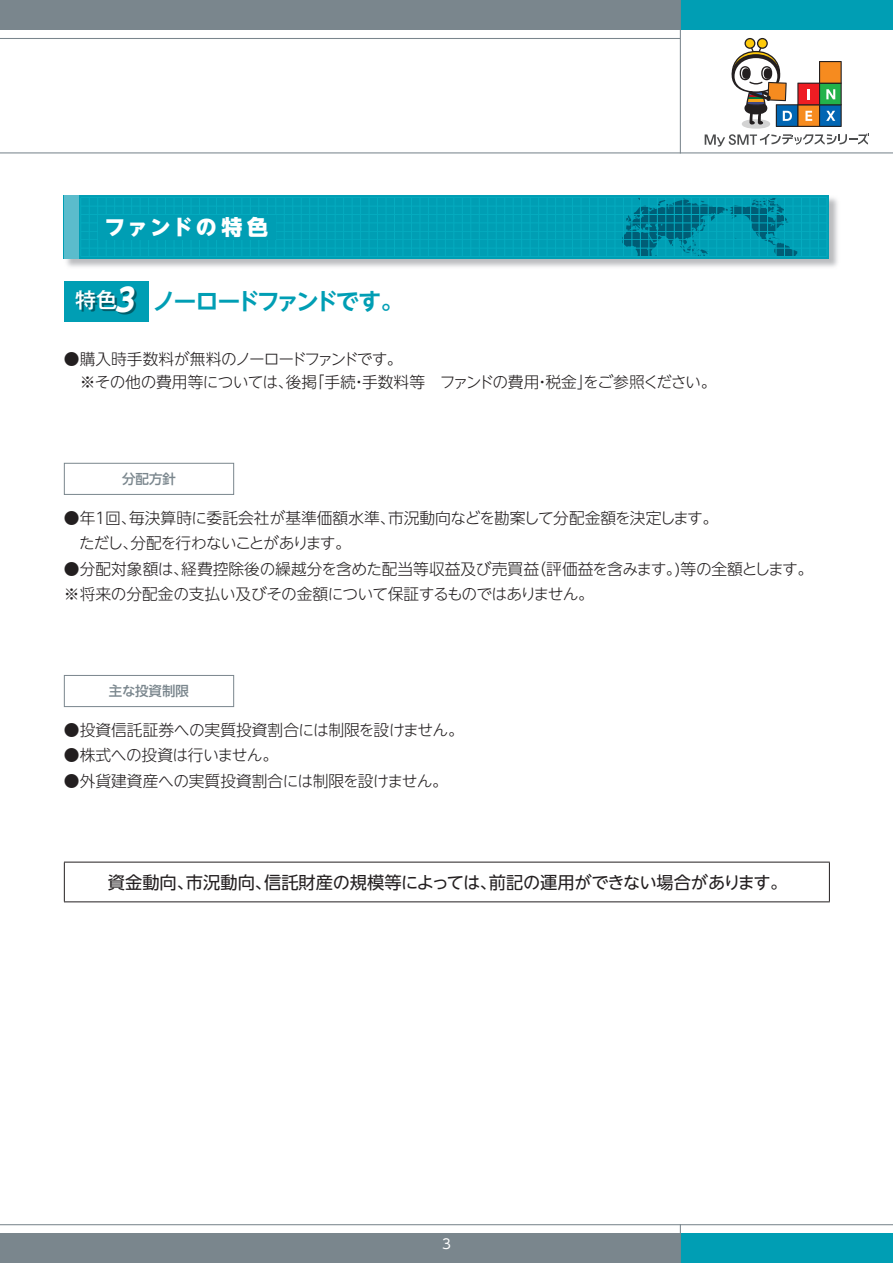
<style>
.page{position:relative;width:893px;height:1263px;background:#fff}
.page>*{position:absolute;margin:0;border:0;box-sizing:border-box;transform-origin:0 0}
.t1{font:700 23.25px "UD Shin Go NT Pro De";letter-spacing:-.13em;color:#009eb4}
.t2{font:800 21px "UD Shin Go NT Pro";letter-spacing:.105em;color:#fff}
.t3{font:17.25px "UD Shin Go NT Pro";letter-spacing:-.015em;color:#231f20}
.t4{font:300 15.75px/25.5px "UD Shin Go NT Pro";letter-spacing:-.02em;color:#231f20}
.t5{font:300 15.75px/22.5px "UD Shin Go NT Pro";letter-spacing:-.04em;color:#231f20}
.t6{font:500 13.5px "UD Shin Go NT Pro";color:#7a868d}
.t7{font:13.5px "UD Shin Go NT Pro";color:#fff}
.s1{font-family:"Gothic MB101 Pro";font-weight:500;font-size:21px;color:#005e6b}
.s2{font-family:"UD Shin Go NT Pro";font-style:italic;font-size:31.5px;color:#005e6b}
</style>
<div class="page">
<hr style="left:0;top:38px;width:893px;height:1px;background:#7a868d">
<div style="left:680px;top:30px;width:213px;height:123px;background:#fff"></div>
<div style="left:0;top:0;width:680px;height:30px;background:#7a868d"></div>
<div style="left:0;top:1233px;width:680px;height:30px;background:#7a868d"></div>
<hr style="left:0;top:152px;width:893px;height:1px;background:#7a868d">
<hr style="left:0;top:1224px;width:893px;height:1px;background:#7a868d">
<div style="left:680px;top:0;width:213px;height:30px;background:#009eb4"></div>
<div style="left:680px;top:1233px;width:213px;height:30px;background:#009eb4"></div>
<hr style="left:680px;top:1224px;width:1px;height:39px;background:#7a868d">
<hr style="left:680px;top:0;width:1px;height:153px;background:#7a868d">
<svg style="left:742px;top:119px;width:28px;height:10px"></svg>
<svg style="left:732px;top:38px;width:110px;height:89px"></svg>
<svg style="left:705px;top:134px;width:164px;height:13px"></svg>
<img style="left:66px;top:198px;width:772px;height:69px">
<div style="left:64px;top:196px;width:765px;height:63px;background:#009eb4"></div>
<div style="left:64px;top:196px;width:15px;height:63px;background:#5bbccc"></div>
<svg style="left:622px;top:198px;width:175px;height:58px"></svg>
<hr style="left:81px;top:197px;width:746px;height:1px;background:#05acc0">
<hr style="left:81px;top:206px;width:746px;height:1px;background:#05acc0">
<hr style="left:81px;top:214px;width:746px;height:1px;background:#05acc0">
<hr style="left:81px;top:223px;width:746px;height:1px;background:#05acc0">
<hr style="left:81px;top:231px;width:746px;height:1px;background:#05acc0">
<hr style="left:81px;top:240px;width:746px;height:1px;background:#05acc0">
<hr style="left:81px;top:248px;width:746px;height:1px;background:#05acc0">
<hr style="left:81px;top:256px;width:746px;height:1px;background:#05acc0">
<hr style="left:81px;top:198px;width:1px;height:59px;background:#05acc0">
<hr style="left:89px;top:198px;width:1px;height:59px;background:#05acc0">
<hr style="left:97px;top:198px;width:1px;height:59px;background:#05acc0">
<hr style="left:106px;top:198px;width:1px;height:59px;background:#05acc0">
<hr style="left:114px;top:198px;width:1px;height:59px;background:#05acc0">
<hr style="left:123px;top:198px;width:1px;height:59px;background:#05acc0">
<hr style="left:131px;top:198px;width:1px;height:59px;background:#05acc0">
<hr style="left:140px;top:198px;width:1px;height:59px;background:#05acc0">
<hr style="left:148px;top:198px;width:1px;height:59px;background:#05acc0">
<hr style="left:157px;top:198px;width:1px;height:59px;background:#05acc0">
<hr style="left:165px;top:198px;width:1px;height:59px;background:#05acc0">
<hr style="left:174px;top:198px;width:1px;height:59px;background:#05acc0">
<hr style="left:182px;top:198px;width:1px;height:59px;background:#05acc0">
<hr style="left:191px;top:198px;width:1px;height:59px;background:#05acc0">
<hr style="left:199px;top:198px;width:1px;height:59px;background:#05acc0">
<hr style="left:208px;top:198px;width:1px;height:59px;background:#05acc0">
<hr style="left:216px;top:198px;width:1px;height:59px;background:#05acc0">
<hr style="left:225px;top:198px;width:1px;height:59px;background:#05acc0">
<hr style="left:233px;top:198px;width:1px;height:59px;background:#05acc0">
<hr style="left:242px;top:198px;width:1px;height:59px;background:#05acc0">
<hr style="left:250px;top:198px;width:1px;height:59px;background:#05acc0">
<hr style="left:259px;top:198px;width:1px;height:59px;background:#05acc0">
<hr style="left:267px;top:198px;width:1px;height:59px;background:#05acc0">
<hr style="left:276px;top:198px;width:1px;height:59px;background:#05acc0">
<hr style="left:284px;top:198px;width:1px;height:59px;background:#05acc0">
<hr style="left:292px;top:198px;width:1px;height:59px;background:#05acc0">
<hr style="left:301px;top:198px;width:1px;height:59px;background:#05acc0">
<hr style="left:309px;top:198px;width:1px;height:59px;background:#05acc0">
<hr style="left:318px;top:198px;width:1px;height:59px;background:#05acc0">
<hr style="left:326px;top:198px;width:1px;height:59px;background:#05acc0">
<hr style="left:335px;top:198px;width:1px;height:59px;background:#05acc0">
<hr style="left:343px;top:198px;width:1px;height:59px;background:#05acc0">
<hr style="left:352px;top:198px;width:1px;height:59px;background:#05acc0">
<hr style="left:360px;top:198px;width:1px;height:59px;background:#05acc0">
<hr style="left:369px;top:198px;width:1px;height:59px;background:#05acc0">
<hr style="left:377px;top:198px;width:1px;height:59px;background:#05acc0">
<hr style="left:386px;top:198px;width:1px;height:59px;background:#05acc0">
<hr style="left:394px;top:198px;width:1px;height:59px;background:#05acc0">
<hr style="left:403px;top:198px;width:1px;height:59px;background:#05acc0">
<hr style="left:411px;top:198px;width:1px;height:59px;background:#05acc0">
<hr style="left:420px;top:198px;width:1px;height:59px;background:#05acc0">
<hr style="left:428px;top:198px;width:1px;height:59px;background:#05acc0">
<hr style="left:437px;top:198px;width:1px;height:59px;background:#05acc0">
<hr style="left:445px;top:198px;width:1px;height:59px;background:#05acc0">
<hr style="left:454px;top:198px;width:1px;height:59px;background:#05acc0">
<hr style="left:462px;top:198px;width:1px;height:59px;background:#05acc0">
<hr style="left:471px;top:198px;width:1px;height:59px;background:#05acc0">
<hr style="left:479px;top:198px;width:1px;height:59px;background:#05acc0">
<hr style="left:487px;top:198px;width:1px;height:59px;background:#05acc0">
<hr style="left:496px;top:198px;width:1px;height:59px;background:#05acc0">
<hr style="left:504px;top:198px;width:1px;height:59px;background:#05acc0">
<hr style="left:513px;top:198px;width:1px;height:59px;background:#05acc0">
<hr style="left:521px;top:198px;width:1px;height:59px;background:#05acc0">
<hr style="left:530px;top:198px;width:1px;height:59px;background:#05acc0">
<hr style="left:538px;top:198px;width:1px;height:59px;background:#05acc0">
<hr style="left:547px;top:198px;width:1px;height:59px;background:#05acc0">
<hr style="left:555px;top:198px;width:1px;height:59px;background:#05acc0">
<hr style="left:564px;top:198px;width:1px;height:59px;background:#05acc0">
<hr style="left:572px;top:198px;width:1px;height:59px;background:#05acc0">
<hr style="left:581px;top:198px;width:1px;height:59px;background:#05acc0">
<hr style="left:589px;top:198px;width:1px;height:59px;background:#05acc0">
<hr style="left:598px;top:198px;width:1px;height:59px;background:#05acc0">
<hr style="left:606px;top:198px;width:1px;height:59px;background:#05acc0">
<hr style="left:615px;top:198px;width:1px;height:59px;background:#05acc0">
<hr style="left:623px;top:198px;width:1px;height:59px;background:#05acc0">
<hr style="left:632px;top:198px;width:1px;height:59px;background:#05acc0">
<hr style="left:640px;top:198px;width:1px;height:59px;background:#05acc0">
<hr style="left:649px;top:198px;width:1px;height:59px;background:#05acc0">
<hr style="left:657px;top:198px;width:1px;height:59px;background:#05acc0">
<hr style="left:666px;top:198px;width:1px;height:59px;background:#05acc0">
<hr style="left:674px;top:198px;width:1px;height:59px;background:#05acc0">
<hr style="left:682px;top:198px;width:1px;height:59px;background:#05acc0">
<hr style="left:691px;top:198px;width:1px;height:59px;background:#05acc0">
<hr style="left:699px;top:198px;width:1px;height:59px;background:#05acc0">
<hr style="left:708px;top:198px;width:1px;height:59px;background:#05acc0">
<hr style="left:716px;top:198px;width:1px;height:59px;background:#05acc0">
<hr style="left:725px;top:198px;width:1px;height:59px;background:#05acc0">
<hr style="left:733px;top:198px;width:1px;height:59px;background:#05acc0">
<hr style="left:742px;top:198px;width:1px;height:59px;background:#05acc0">
<hr style="left:750px;top:198px;width:1px;height:59px;background:#05acc0">
<hr style="left:759px;top:198px;width:1px;height:59px;background:#05acc0">
<hr style="left:767px;top:198px;width:1px;height:59px;background:#05acc0">
<hr style="left:776px;top:198px;width:1px;height:59px;background:#05acc0">
<hr style="left:784px;top:198px;width:1px;height:59px;background:#05acc0">
<hr style="left:793px;top:198px;width:1px;height:59px;background:#05acc0">
<hr style="left:801px;top:198px;width:1px;height:59px;background:#05acc0">
<hr style="left:810px;top:198px;width:1px;height:59px;background:#05acc0">
<hr style="left:818px;top:198px;width:1px;height:59px;background:#05acc0">
<hr style="left:827px;top:198px;width:1px;height:59px;background:#05acc0">
<div style="left:98px;top:215px;width:178px;height:25px;background:#009eb4"></div>
<div style="left:64px;top:281px;width:85px;height:41px;background:#009eb4"></div>
<div style="left:64px;top:463px;width:170px;height:32px;border:1px solid #7a868d"></div>
<div style="left:64px;top:675px;width:170px;height:32px;border:1px solid #7a868d"></div>
<hr style="left:64px;top:862px;width:766px;height:1px;background:#231f20">
<hr style="left:64px;top:862px;width:1px;height:39px;background:#231f20">
<hr style="left:829px;top:862px;width:1px;height:39px;background:#231f20">
<hr style="left:64px;top:901px;width:766px;height:1px;background:#231f20">
<h2 class="t2" style="left:104px;top:210px;width:165px">ファンドの特色</h2>
<h1 class="t1" style="left:77px;top:282px;width:328px"><span class="s1">特色</span><span class="s2">３</span>ノーロードファンドです。</h1>
<p class="t5" style="left:80px;top:348px;width:638px;text-indent:-16px">●購入時手数料が無料のノーロードファンドです。<br>※その他の費用等については、後掲「手続・手数料等　ファンドの費用・税金」をご参照ください。</p>
<p class="t6" style="left:122px;top:468px;width:55px">分配方針</p>
<p class="t5" style="left:79px;top:504px;width:641px;line-height:25.5px;text-indent:-15px">●年１回、毎決算時に委託会社が基準価額水準、市況動向などを勘案して分配金額を決定します。ただし、分配を行わないことがあります。</p>
<p class="t4" style="left:64px;top:555px;width:751px">●分配対象額は、経費控除後の繰越分を含めた配当等収益及び売買益（評価益を含みます。)等の全額とします。※将来の分配金の支払い及びその金額について保証するものではありません。</p>
<p class="t6" style="left:109px;top:680px;width:82px">主な投資制限</p>
<p class="t4" style="left:64px;top:716px;width:401px">●投資信託証券への実質投資割合には制限を設けません。</p>
<p class="t4" style="left:64px;top:742px;width:216px">●株式への投資は行いません。</p>
<p class="t4" style="left:64px;top:767px;width:386px">●外貨建資産への実質投資割合には制限を設けません。</p>
<p class="t3" style="left:108px;top:868px;width:681px">資金動向、市況動向、信託財産の規模等によっては、前記の運用ができない場合があります。</p>
<p class="t7" style="left:442px;top:1233px;width:10px">3</p>
</div>
